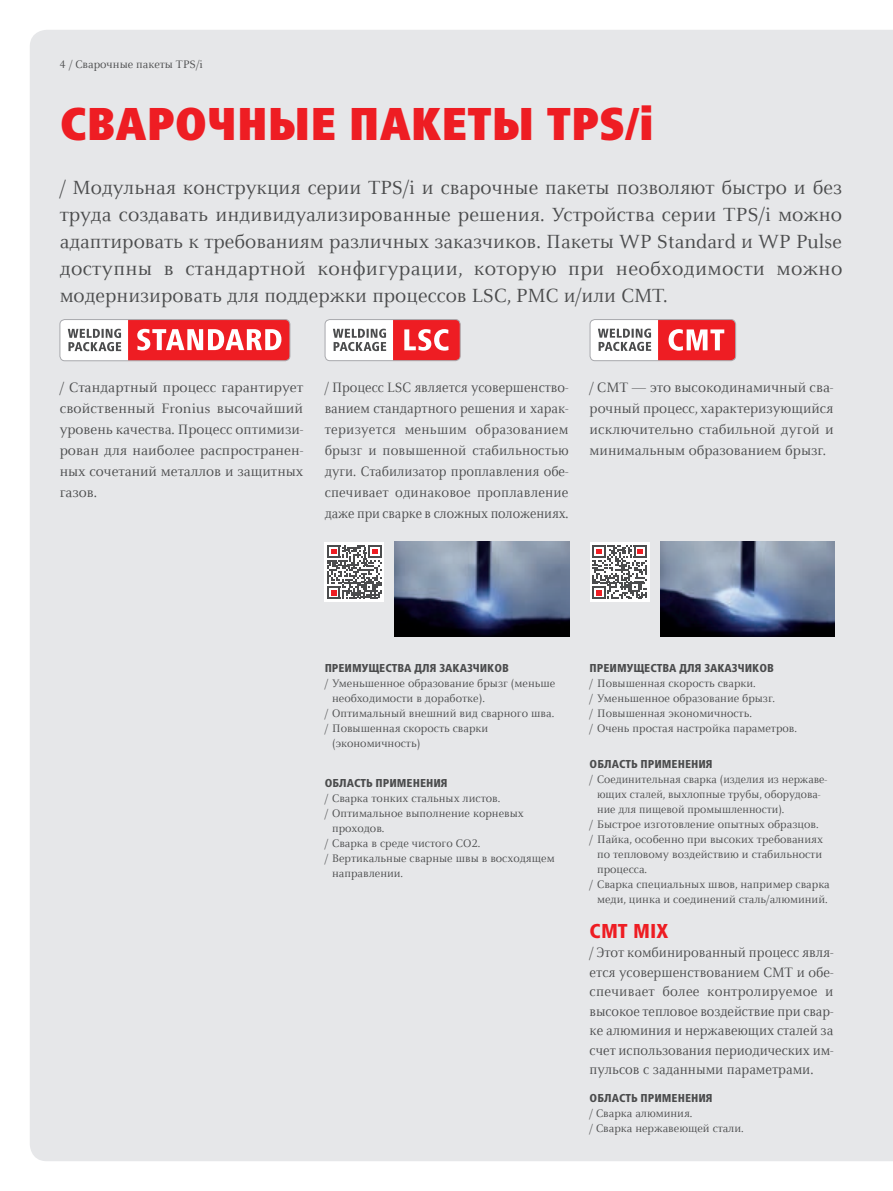
<style>
.page{position:relative;width:893px;height:1191px;background:#fff}
.page>*{position:absolute;margin:0;border:0;box-sizing:border-box;transform-origin:0 0}
.t1{font:900 condensed 48px "Frutiger Next LTW1 G";color:#ee1d23}
.t2{font:21px/27px "Celeste Offc Pro";color:#4b4c4d;text-align:justify}
.t3{font:800 condensed 21px "Frutiger Next LTW1 G";color:#ee1d23}
.t4{font:15px/21px "Celeste Offc Pro";color:#4b4c4d;text-align:justify}
.t5{font:15px/21px "Celeste Offc Pro";color:#4b4c4d;text-align:justify;scale:.95 1}
.t6{font:15px/19.5px "Celeste Offc Pro";color:#4b4c4d;text-align:justify;scale:.96 1}
.t7{font:12px/15px "Celeste Offc Pro";color:#4b4c4d}
.t8{font:800 condensed 12px "Frutiger Next LTW1 G";color:#4b4c4d}
</style>
<div class="page">
<div style="left:30px;top:30px;width:863px;height:1131px;background:#e6e7e9"></div>
<div style="left:590px;top:319px;width:146px;height:42px;background:#fff;border-radius:5px"></div>
<div style="left:590px;top:319px;width:146px;height:42px;border:1px solid #a8a9ad;border-radius:5px"></div>
<svg style="left:658px;top:319px;width:78px;height:42px;background:#ed5054"></svg>
<svg style="left:598px;top:328px;width:53px;height:23px"></svg>
<div style="left:325px;top:319px;width:135px;height:42px;background:#fff;border-radius:5px"></div>
<div style="left:325px;top:319px;width:136px;height:42px;border:1px solid #a8a9ad;border-radius:5px"></div>
<svg style="left:333px;top:329px;width:53px;height:22px"></svg>
<svg style="left:393px;top:319px;width:67px;height:42px;background:#ed484d"></svg>
<div style="left:60px;top:319px;width:230px;height:42px;background:#fff;border-radius:5px"></div>
<div style="left:60px;top:319px;width:230px;height:42px;border:1px solid #a8a9ad;border-radius:5px"></div>
<svg style="left:68px;top:329px;width:53px;height:22px"></svg>
<svg style="left:128px;top:319px;width:162px;height:42px"></svg>
<img style="left:395px;top:542px;width:174px;height:94px">
<img style="left:660px;top:542px;width:174px;height:94px">
<div style="left:590px;top:542px;width:59px;height:60px;background:#fff"></div>
<svg style="left:592px;top:545px;width:55px;height:54px"></svg>
<div style="left:325px;top:542px;width:59px;height:60px;background:#fff"></div>
<svg style="left:327px;top:545px;width:54px;height:54px"></svg>
<p class="t7" style="left:60px;top:57px;width:145px">4 / Сварочные пакеты TPS/i</p>
<h1 class="t1" style="left:60px;top:97px;width:595px">Сварочные пакеты TPS/i</h1>
<p class="t2" style="left:60px;top:174px;width:784px">/ Модульная конструкция серии TPS/i и сварочные пакеты позволяют быстро и без труда создавать индивидуализированные решения. Устройства серии TPS/i можно адаптировать к требованиям различных заказчиков. Пакеты WP Standard и WP Pulse доступны в стандартной конфигурации, которую при необходимости можно модернизировать для поддержки процессов LSC, PMC и/или CMT.</p>
<p class="t4" style="left:60px;top:376px;width:245px">/ Стандартный процесс гарантирует свойственный Fronius высочайший уровень качества. Процесс оптимизи&shy;рован для наиболее распространен&shy;ных сочетаний металлов и защитных газов.</p>
<p class="t5" style="left:325px;top:376px;width:258px">/ Процесс LSC является усовершенство&shy;ванием стандартного решения и харак&shy;теризуется меньшим образованием брызг и повышенной стабильностью дуги. Стабилизатор проплавления обе&shy;спечивает одинаковое проплавление даже при сварке в сложных положениях.</p>
<p class="t4" style="left:590px;top:376px;width:245px">/ CMT — это высокодинамичный сва&shy;рочный процесс, характеризующийся исключительно стабильной дугой и минимальным образованием брызг.</p>
<p class="t8" style="left:325px;top:661px;width:186px">Преимущества для заказчиков</p>
<p class="t7" style="left:325px;top:675px;width:232px">/ Уменьшенное образование брызг (меньше</p>
<p class="t7" style="left:332px;top:690px;width:154px">необходимости в доработке).</p>
<p class="t7" style="left:325px;top:705px;width:231px">/ Оптимальный внешний вид сварного шва.</p>
<p class="t7" style="left:325px;top:720px;width:165px">/ Повышенная скорость сварки</p>
<p class="t7" style="left:332px;top:735px;width:90px">(экономичность)</p>
<p class="t8" style="left:325px;top:776px;width:125px">Область применения</p>
<p class="t7" style="left:325px;top:791px;width:177px">/ Сварка тонких стальных листов.</p>
<p class="t7" style="left:325px;top:806px;width:201px">/ Оптимальное выполнение корневых</p>
<p class="t7" style="left:332px;top:821px;width:54px">проходов.</p>
<p class="t7" style="left:325px;top:836px;width:157px">/ Сварка в среде чистого CO2.</p>
<p class="t7" style="left:325px;top:851px;width:231px">/ Вертикальные сварные швы в восходящем</p>
<p class="t7" style="left:332px;top:866px;width:73px">направлении.</p>
<p class="t8" style="left:590px;top:661px;width:186px">Преимущества для заказчиков</p>
<p class="t7" style="left:590px;top:675px;width:209px">/ Повышенная скорость сварки.<br>/ Уменьшенное образование брызг.<br>/ Повышенная экономичность.<br>/ Очень простая настройка параметров.</p>
<p class="t8" style="left:590px;top:757px;width:125px">Область применения</p>
<p class="t7" style="left:590px;top:771px;width:239px">/ Соединительная сварка (изделия из нержаве-</p>
<p class="t7" style="left:597px;top:786px;width:225px">ющих сталей, выхлопные трубы, оборудова-</p>
<p class="t7" style="left:597px;top:801px;width:189px">ние для пищевой промышленности).</p>
<p class="t7" style="left:590px;top:816px;width:230px">/ Быстрое изготовление опытных образцов.</p>
<p class="t7" style="left:590px;top:831px;width:235px">/ Пайка, особенно при высоких требованиях</p>
<p class="t7" style="left:597px;top:846px;width:227px">по тепловому воздействию и стабильности</p>
<p class="t7" style="left:597px;top:861px;width:52px">процесса.</p>
<p class="t7" style="left:590px;top:876px;width:242px">/ Сварка специальных швов, например сварка</p>
<p class="t7" style="left:597px;top:891px;width:232px">меди, цинка и соединений сталь/алюминий.</p>
<h2 class="t3" style="left:590px;top:918px;width:80px">CMT Mix</h2>
<p class="t6" style="left:590px;top:942px;width:255px">/ Этот комбинированный процесс явля&shy;ется усовершенствованием CMT и обе&shy;спечивает более контролируемое и высокое тепловое воздействие при свар&shy;ке алюминия и нержавеющих сталей за счет использования периодических им&shy;пульсов с заданными параметрами.</p>
<p class="t8" style="left:590px;top:1091px;width:125px">Область применения</p>
<p class="t7" style="left:590px;top:1106px;width:156px">/ Сварка алюминия.<br>/ Сварка нержавеющей стали.</p>
</div>
